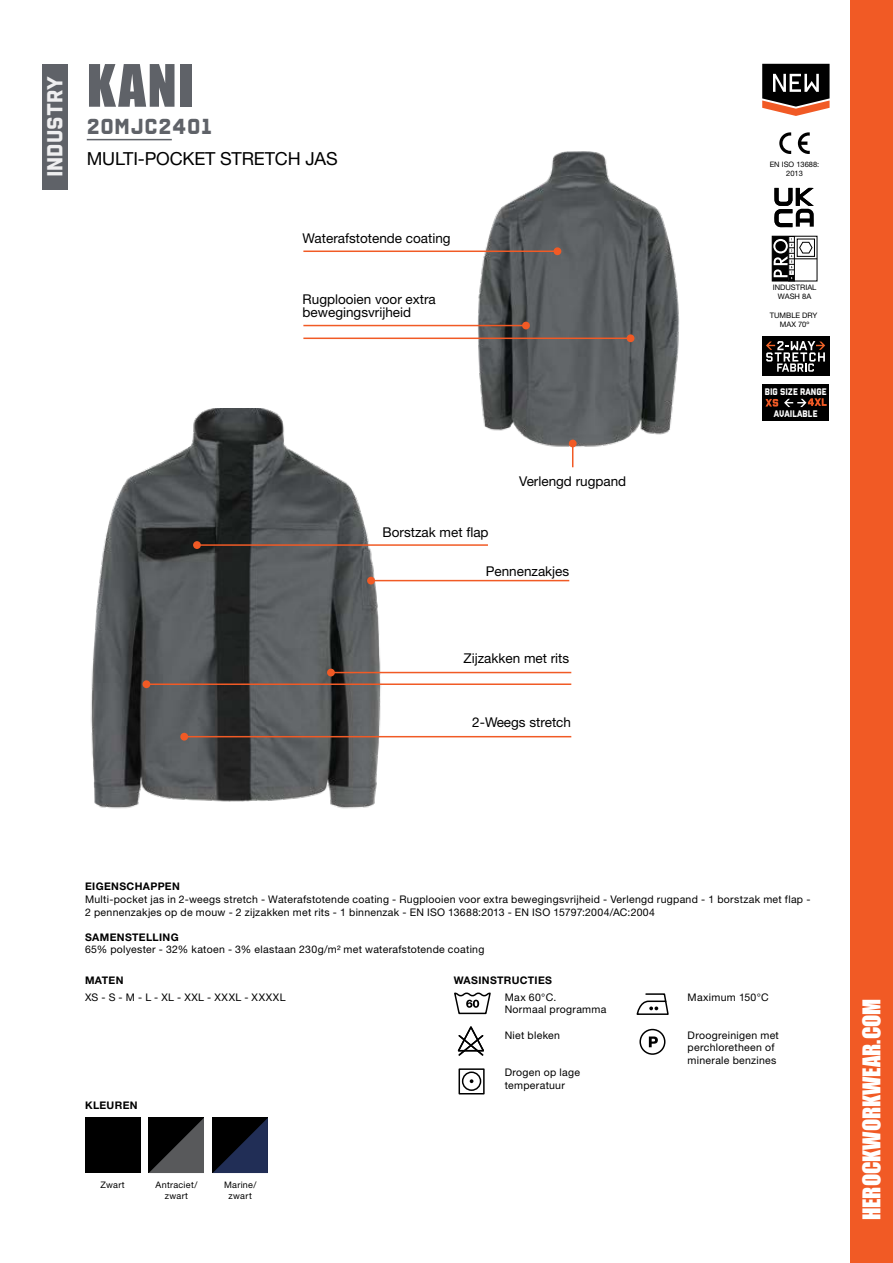
<style>
.page{position:relative;width:893px;height:1263px;background:#fff}
.page>*{position:absolute;margin:0;border:0;box-sizing:border-box;transform-origin:0 0}
.t1{font:54px "Impact";color:#5f6268}
.t2{font:22.5px "Impact";color:#fff}
.t3{font:500 22.5px "Reload Alt";letter-spacing:.03em;color:#5f6268}
.t4{font:500 22.5px "Reload Alt";color:#efeff0}
.t5{font:18px "Helvetica Neue LT Std";letter-spacing:-.01em;color:#000}
.t6{font:13.5px/13.5px "Helvetica Neue LT Std";color:#000}
.t7{font:10.5px/12.6px "Helvetica Neue LT Std";letter-spacing:.03em;color:#000}
.t8{font:700 10.5px "Helvetica Neue LT Std";letter-spacing:.035em;color:#000}
.t9{font:10.5px "Helvetica Neue LT Std";letter-spacing:.065em;color:#000}
.t10{font:500 9.9px/21.6px "Reload Alt";color:#fff;text-align:center;scale:.9 1}
.t11{font:9px/10.8px "Helvetica Neue LT Std";letter-spacing:.03em;color:#000;text-align:center}
.t12{font:7.5px/9.1px "Helvetica Neue LT Std";color:#000;text-align:center}
</style>
<div class="page">
<img style="left:91px;top:408px;width:356px;height:401px">
<img style="left:423px;top:151px;width:256px;height:302px">
<div style="left:43px;top:64px;width:25px;height:125px;background:#5f6268"></div>
<hr style="left:87px;top:139px;width:85px;height:1px;background:#5f6268">
<div style="left:85px;top:1117px;width:55px;height:56px;background:#000"></div>
<svg style="left:149px;top:1118px;width:55px;height:55px;background:#2c2c2d"></svg>
<svg style="left:213px;top:1118px;width:55px;height:55px;background:#10172b"></svg>
<svg style="left:779px;top:132px;width:12px;height:22px"></svg>
<svg style="left:798px;top:132px;width:12px;height:22px"></svg>
<svg style="left:772px;top:236px;width:45px;height:46px"></svg>
<svg style="left:774px;top:188px;width:40px;height:39px"></svg>
<div style="left:762px;top:337px;width:67px;height:39px;background:#000"></div>
<svg style="left:766px;top:341px;width:59px;height:31px"></svg>
<div style="left:762px;top:385px;width:67px;height:36px;background:#000"></div>
<svg style="left:765px;top:399px;width:13px;height:7px"></svg>
<svg style="left:784px;top:398px;width:43px;height:9px"></svg>
<svg style="left:762px;top:64px;width:68px;height:52px"></svg>
<svg style="left:454px;top:992px;width:37px;height:23px"></svg>
<svg style="left:457px;top:1026px;width:27px;height:30px"></svg>
<div style="left:459px;top:1068px;width:26px;height:26px;border:2px solid #000"></div>
<div style="left:462px;top:1071px;width:19px;height:20px;border:2px solid #000;border-radius:50%"></div>
<svg style="left:470px;top:1079px;width:3px;height:4px"></svg>
<svg style="left:636px;top:993px;width:33px;height:22px"></svg>
<div style="left:639px;top:1029px;width:26px;height:26px;border:2px solid #000;border-radius:50%"></div>
<svg style="left:649px;top:1036px;width:9px;height:11px"></svg>
<hr style="left:371px;top:580px;width:198px;height:1px;background:#f15a25">
<div style="left:367px;top:577px;width:8px;height:7px;background:#f15a25;border-radius:50%"></div>
<hr style="left:197px;top:544px;width:291px;height:2px;background:#f15a25">
<div style="left:193px;top:541px;width:8px;height:8px;background:#f15a25;border-radius:50%"></div>
<hr style="left:331px;top:672px;width:240px;height:1px;background:#f15a25">
<div style="left:327px;top:669px;width:8px;height:7px;background:#f15a25;border-radius:50%"></div>
<hr style="left:184px;top:736px;width:387px;height:1px;background:#f15a25">
<div style="left:180px;top:733px;width:8px;height:7px;background:#f15a25;border-radius:50%"></div>
<hr style="left:146px;top:683px;width:425px;height:2px;background:#f15a25">
<div style="left:143px;top:680px;width:7px;height:8px;background:#f15a25;border-radius:50%"></div>
<hr style="left:303px;top:250px;width:254px;height:2px;background:#f15a25">
<div style="left:553px;top:247px;width:8px;height:8px;background:#f15a25;border-radius:50%"></div>
<hr style="left:303px;top:325px;width:223px;height:1px;background:#f15a25">
<div style="left:522px;top:322px;width:8px;height:7px;background:#f15a25;border-radius:50%"></div>
<hr style="left:303px;top:338px;width:328px;height:1px;background:#f15a25">
<div style="left:627px;top:334px;width:7px;height:8px;background:#f15a25;border-radius:50%"></div>
<svg style="left:572px;top:447px;width:1px;height:20px"></svg>
<div style="left:569px;top:440px;width:8px;height:7px;background:#f15a25;border-radius:50%"></div>
<div style="left:850px;top:0;width:43px;height:1263px;background:#f15a25"></div>
<h2 class="t4" style="left:41px;top:177px;width:103px;rotate:-90deg">INDUSTRY</h2>
<h1 class="t1" style="left:87px;top:44px;width:109px">KANI</h1>
<h2 class="t3" style="left:87px;top:113px;width:127px">20MJC2401</h2>
<h3 class="t5" style="left:87px;top:148px;width:252px">MULTI-POCKET STRETCH JAS</h3>
<p class="t6" style="left:303px;top:231px;width:150px">Waterafstotende coating</p>
<p class="t6" style="left:303px;top:292px;width:135px">Rugplooien voor extra bewegingsvrijheid</p>
<p class="t6" style="left:383px;top:525px;width:108px">Borstzak met flap</p>
<p class="t6" style="left:519px;top:474px;width:109px">Verlengd rugpand</p>
<p class="t6" style="left:486px;top:564px;width:85px">Pennenzakjes</p>
<p class="t6" style="left:464px;top:652px;width:107px">Zijzakken met rits</p>
<p class="t6" style="left:472px;top:716px;width:100px">2-Weegs stretch</p>
<p class="t12" style="left:770px;top:160px;width:51px">EN ISO 13688:<br>2013</p>
<p class="t12" style="left:773px;top:283px;width:45px">INDUSTRIAL<br>WASH 8A</p>
<p class="t12" style="left:770px;top:310px;width:49px">TUMBLE DRY<br>MAX 70º</p>
<p class="t10" style="left:765px;top:381px;width:70px">BIG SIZE RANGE<br>AVAILABLE</p>
<p class="t8" style="left:85px;top:880px;width:96px">EIGENSCHAPPEN</p>
<p class="t7" style="left:85px;top:893px;width:727px">Multi-pocket jas in 2-weegs stretch - Waterafstotende coating - Rugplooien voor extra bewegingsvrijheid - Verlengd rugpand - 1 borstzak met flap -<br>2 pennenzakjes op de mouw - 2 zijzakken met rits - 1 binnenzak - EN ISO 13688:2013 - EN ISO 15797:2004/AC:2004</p>
<p class="t8" style="left:85px;top:930px;width:95px">SAMENSTELLING</p>
<p class="t7" style="left:85px;top:943px;width:401px">65% polyester - 32% katoen - 3% elastaan 230g/m² met waterafstotende coating</p>
<p class="t8" style="left:85px;top:974px;width:40px">MATEN</p>
<p class="t9" style="left:85px;top:991px;width:202px">XS - S - M - L - XL - XXL - XXXL - XXXXL</p>
<p class="t8" style="left:454px;top:974px;width:100px">WASINSTRUCTIES</p>
<p class="t7" style="left:505px;top:991px;width:103px">Max 60°C.<br>Normaal programma</p>
<p class="t7" style="left:505px;top:1028px;width:57px">Niet bleken</p>
<p class="t7" style="left:505px;top:1066px;width:77px">Drogen op lage temperatuur</p>
<p class="t7" style="left:688px;top:991px;width:83px">Maximum 150°C</p>
<p class="t7" style="left:688px;top:1028px;width:93px">Droogreinigen met perchloretheen of minerale benzines</p>
<p class="t8" style="left:85px;top:1099px;width:54px">KLEUREN</p>
<p class="t11" style="left:101px;top:1179px;width:26px">Zwart</p>
<p class="t11" style="left:156px;top:1179px;width:43px">Antraciet/ zwart</p>
<p class="t11" style="left:224px;top:1179px;width:34px">Marine/ zwart</p>
<h2 class="t2" style="left:854px;top:1220px;width:223px;rotate:-90deg">HEROCKWORKWEAR.COM</h2>
</div>
